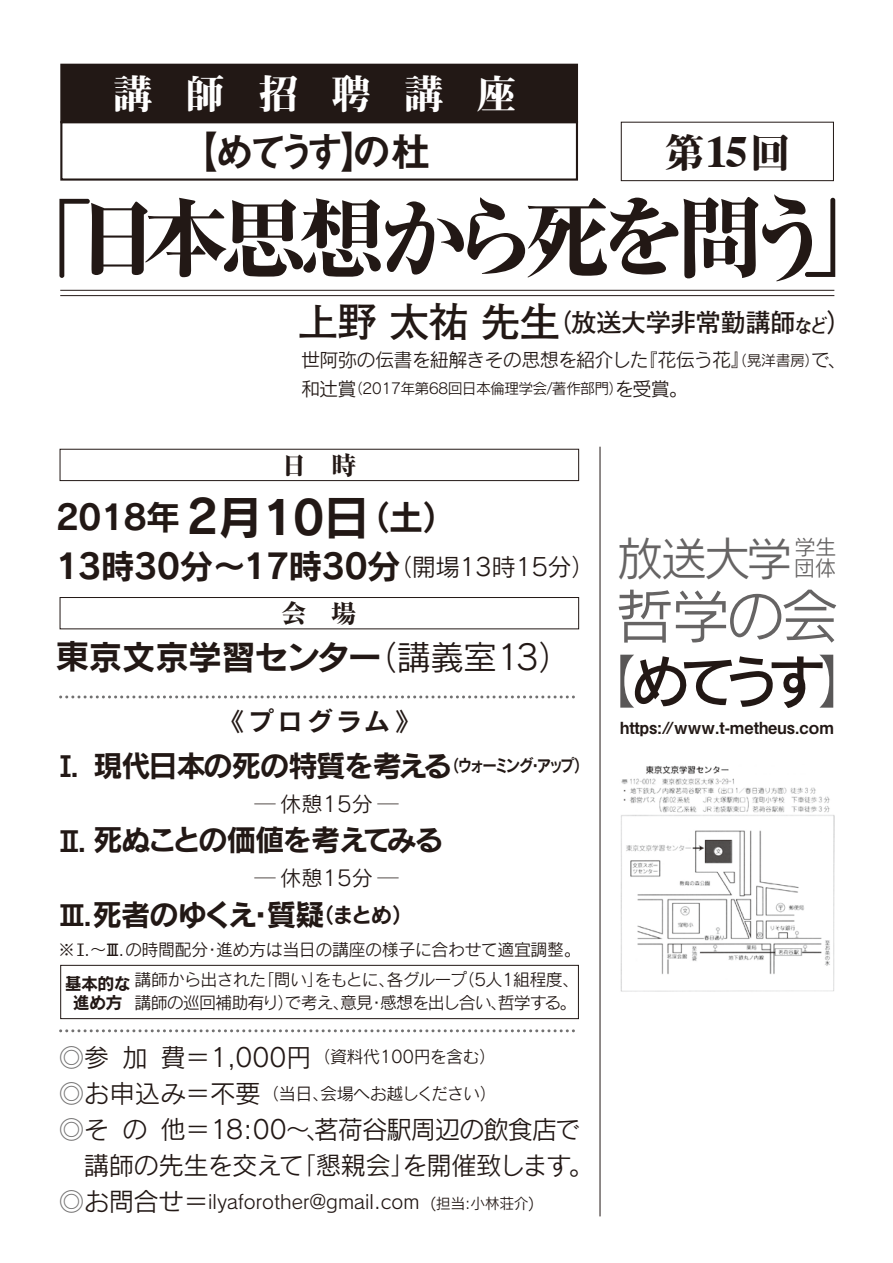
<style>
.page{position:relative;width:893px;height:1263px;background:#fff}
.page>*{position:absolute;margin:0;border:0;box-sizing:border-box;transform-origin:0 0}
.t1{font:800 87.15px "Ryumin";letter-spacing:-.125em;color:#221815}
.t2{font:58.8px "Rodin CID DB";color:#221815}
.t3{font:58.8px "Rodin Pro M";color:#666464}
.t4{font:46.65px "Rodin Pro M";color:#666464}
.t5{font:40.35px "Midashi Go Pro MB31";letter-spacing:-.23em;color:#221815}
.t6{font:40.35px "Midashi Min Pro MA31";letter-spacing:.8em;color:#fff}
.t7{font:40.35px "Midashi Min Pro MA31";color:#221815}
.t8{font:34.05px/49.3px "Rodin Pro B";letter-spacing:-.025em;color:#221815}
.t9{font:29.7px "Rodin Pro B";letter-spacing:-.06em;color:#221815}
.t10{font:25.5px/36.2px "Rodin Pro M";letter-spacing:-.05em;color:#221815}
.t11{font:700 25.5px "Futo Go B101 Pro";letter-spacing:-.025em;color:#221815}
.t12{font:25.5px "Rodin Pro B";letter-spacing:.155em;color:#221815}
.t13{font:800 25.5px "Ryumin";color:#221815}
.t14{font:21.45px "Rodin Pro M";color:#666464}
.t15{font:19.2px "Rodin Pro M";letter-spacing:.005em;color:#221815}
.t16{font:19.2px "Rodin Pro M";letter-spacing:-.035em;color:#221815}
.t17{font:16.95px/36.2px "Rodin Pro M";letter-spacing:-.03em;color:#221815}
.t18{font:16.95px/23.4px "Rodin Pro M";letter-spacing:-.05em;color:#221815}
.t19{font:16.95px/19.2px "Rodin Pro B";letter-spacing:-.04em;color:#221815;text-align:center}
.t20{font:16.65px "Midashi Go Pro MB31";color:#221815}
.t21{font:14.85px "Rodin Pro M";letter-spacing:-.05em;color:#221815}
.s1{font-family:"Times";font-weight:700;font-size:44.7px}
.s2{font-size:40.35px}
.s3{font-size:19.2px}
.s4{font-size:14.85px}
.s5{font-size:46.2px}
.s6{font-family:"Rodin Pro M";font-size:24.3px}
.s7{font-family:"Rodin Pro M"}
.s8{font-family:"Midashi Go Pro MB31"}
.s9{font-size:21.3px}
.s10{font-family:"Gothic BBB Pro";font-weight:500}
.s11{font-family:"Futo Go B101 Pro";font-weight:700}
.s12{font-size:25.5px;color:#727171}
.s13{font-size:25.5px}
.s14{color:#727171}
.s15{font-size:21.45px}
.s16{font-family:"Rodin Pro M";color:#595757}
</style>
<div class="page">
<div style="left:60px;top:64px;width:518px;height:59px;background:#221815"></div>
<div style="left:60px;top:121px;width:518px;height:60px;border:2px solid #221815"></div>
<div style="left:621px;top:122px;width:213px;height:59px;border:1px solid #221815"></div>
<hr style="left:600px;top:447px;width:1px;height:769px;background:#221815">
<div style="left:60px;top:449px;width:519px;height:32px;border:1px solid #221815"></div>
<div style="left:60px;top:597px;width:519px;height:32px;border:1px solid #221815"></div>
<hr style="left:60px;top:295px;width:774px;height:1px;background:#221815">
<hr style="left:60px;top:290px;width:774px;height:1px;background:#221815">
<img style="left:620px;top:765px;width:215px;height:227px">
<svg style="left:61px;top:695px;width:514px;height:3px"></svg>
<svg style="left:61px;top:1029px;width:514px;height:3px"></svg>
<div style="left:60px;top:965px;width:519px;height:54px;border:1px solid #221815"></div>
<h3 class="t6" style="left:113px;top:63px;width:405px">講師招聘講座</h3>
<h3 class="t5" style="left:178px;top:119px;width:255px">【めてうす】の杜</h3>
<h3 class="t7" style="left:664px;top:122px;width:128px">第<span class="s1">15</span>回</h3>
<h1 class="t1" style="left:7px;top:183px;width:882px">「日本思想から死を問う」</h1>
<h3 class="t11" style="left:298px;top:302px;width:556px"><span class="s2">上野 太祐 先生</span>（放送大学非常勤講師<span class="s3">など</span>）</h3>
<p class="t16" style="left:301px;top:347px;width:547px">世阿弥の伝書を紐解きその思想を紹介した『花伝う花』<span class="s4">（晃洋書房）</span>で、</p>
<p class="t21" style="left:301px;top:379px;width:388px"><span class="s3">和辻賞</span>（2017年第68回日本倫理学会/著作部門）<span class="s3">を受賞。</span></p>
<h3 class="t13" style="left:281px;top:449px;width:77px">日　時</h3>
<h3 class="t8" style="left:56px;top:491px;width:542px">2018年 <span class="s5">2月10日</span>（土）<br>13時30分～17時30分<span class="s6">（開場13時15分）</span></h3>
<h3 class="t13" style="left:281px;top:597px;width:77px">会　場</h3>
<h3 class="t8" style="left:55px;top:631px;width:518px">東京文京学習センター<span class="s7">（講義室13）</span></h3>
<h3 class="t12" style="left:219px;top:704px;width:204px">《プログラム》</h3>
<h3 class="t9" style="left:51px;top:746px;width:539px"><span class="s8">Ⅰ．</span>現代日本の死の特質を考える<sup>（ウォーミング・アップ）</sup></h3>
<h3 class="t9" style="left:54px;top:820px;width:391px"><span class="s8">Ⅱ．</span>死ぬことの価値を考えてみる</h3>
<h3 class="t9" style="left:57px;top:895px;width:358px"><span class="s8">Ⅲ．</span>死者のゆくえ・質疑<span class="s9">（まとめ）</span></h3>
<p class="t17" style="left:58px;top:931px;width:524px">※<span class="s10">Ⅰ</span>.～<span class="s11">Ⅲ</span>．の時間配分・進め方は当日の講座の様子に合わせて適宜調整。</p>
<p class="t18" style="left:135px;top:967px;width:446px">講師から出された「問い」をもとに、各グループ（5人1組程度、講師の巡回補助有り）で考え、意見・感想を出し合い、哲学する。</p>
<p class="t19" style="left:65px;top:973px;width:67px">基本的な進め方</p>
<p class="t17" style="left:59px;top:1038px;width:439px"><span class="s12">◎</span><span class="s13">参加費＝1,000円</span> （資料代100円を含む）<span class="s12">◎</span><span class="s13">お申込み＝不要</span> （当日、会場へお越しください）</p>
<h3 class="t10" style="left:59px;top:1110px;width:536px"><span class="s14">◎</span>その他＝18:00～、茗荷谷駅周辺の飲食店で　講師の先生を交えて「懇親会」を開催致します。</h3>
<p class="t15" style="left:59px;top:1189px;width:477px"><span class="s12">◎</span><span class="s13">お問合せ＝</span>ilyaforother@gmail.com <span class="s4">(担当:小林荘介)</span></p>
<h3 class="t4" style="left:617px;top:528px;width:221px">放送大学<span class="s15">団体</span></h3>
<p class="t14" style="left:794px;top:533px;width:44px">学生</p>
<h2 class="t3" style="left:616px;top:578px;width:225px">哲学の会</h2>
<h2 class="t2" style="left:578px;top:643px;width:299px"><span class="s16">【</span>めてうす<span class="s16">】</span></h2>
<p class="t20" style="left:620px;top:714px;width:215px">https://www.t-metheus.com</p>
</div>
